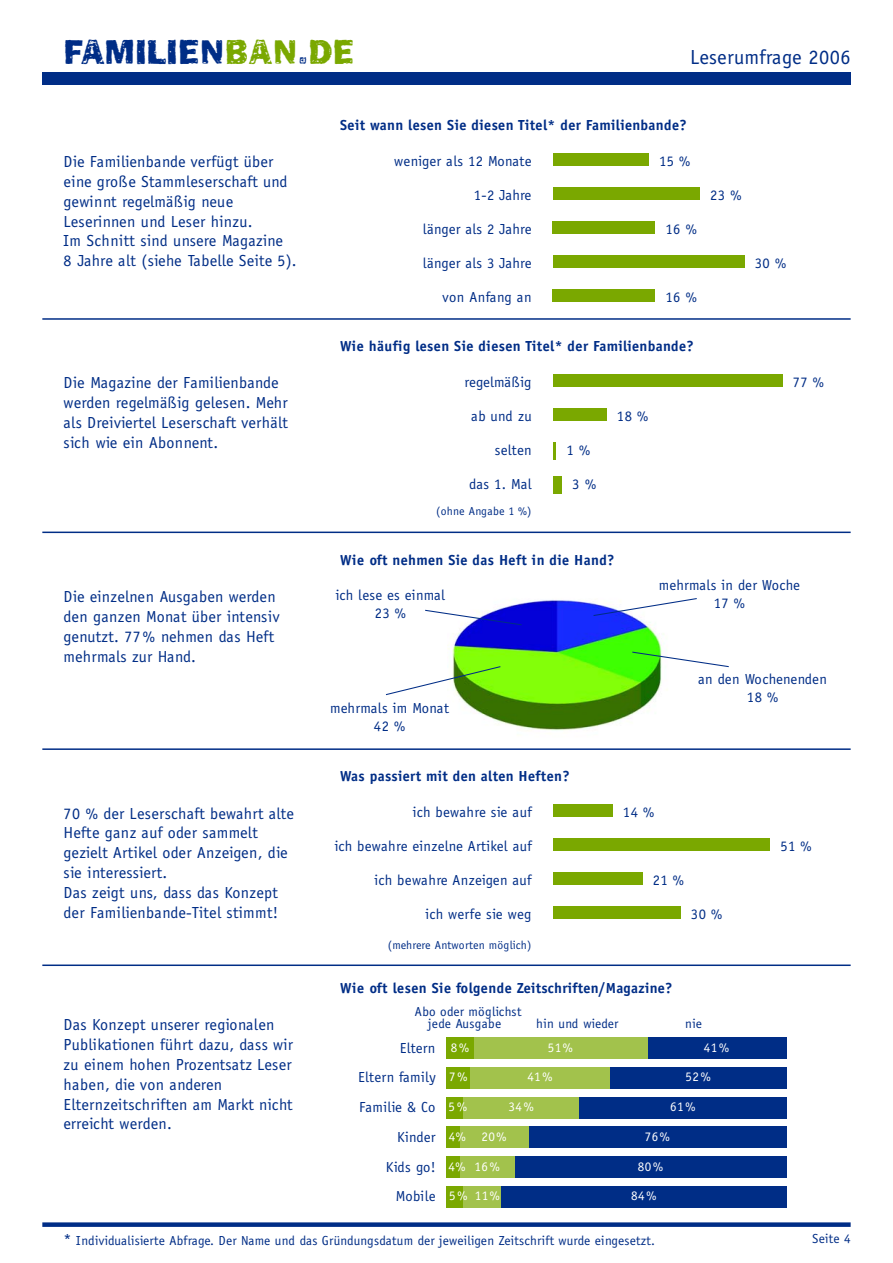
<style>
.page{position:relative;width:893px;height:1263px;background:#fff}
.page>*{position:absolute;margin:0;border:0;box-sizing:border-box;transform-origin:0 0}
.t1{font:36px "Frankie";color:#002d86}
.t2{font:21px "Officina Sans";letter-spacing:.01em;color:#002d86}
.t3{font:16.5px/19.8px "Officina Sans";letter-spacing:.02em;color:#002d86}
.t4{font:15px/29.7px "Officina Sans";letter-spacing:.02em;color:#002d86;text-align:center}
.t5{font:700 15px "Officina Sans";letter-spacing:.025em;color:#002d86}
.t6{font:13.5px/12px "Officina Sans";letter-spacing:.02em;color:#002d86;text-align:center}
.t7{font:13.5px "Officina Sans";letter-spacing:.03em;color:#fff}
.t8{font:12px "Officina Sans";letter-spacing:.02em;color:#002d86}
.s1{color:#7aa800}
.s2{font-size:16.5px}
</style>
<div class="page">
<div style="left:42px;top:72px;width:808px;height:13px;background:#002d86"></div>
<hr style="left:42px;top:318px;width:808px;height:2px;background:#002d86">
<hr style="left:42px;top:532px;width:808px;height:1px;background:#002d86">
<div style="left:553px;top:374px;width:229px;height:13px;background:#7aa800"></div>
<div style="left:553px;top:408px;width:53px;height:13px;background:#7aa800"></div>
<hr style="left:553px;top:442px;width:3px;height:17px;background:#7aa800">
<div style="left:553px;top:476px;width:8px;height:17px;background:#7aa800"></div>
<img style="left:447px;top:600px;width:217px;height:130px">
<hr style="left:42px;top:748px;width:808px;height:2px;background:#002d86">
<hr style="left:42px;top:965px;width:808px;height:1px;background:#002d86">
<div style="left:42px;top:1222px;width:808px;height:5px;background:#002d86"></div>
<svg style="left:631px;top:651px;width:98px;height:17px"></svg>
<svg style="left:425px;top:609px;width:97px;height:17px"></svg>
<svg style="left:592px;top:598px;width:105px;height:19px"></svg>
<svg style="left:385px;top:665px;width:116px;height:31px"></svg>
<div style="left:553px;top:804px;width:59px;height:12px;background:#7aa800"></div>
<div style="left:553px;top:838px;width:216px;height:12px;background:#7aa800"></div>
<div style="left:553px;top:872px;width:89px;height:12px;background:#7aa800"></div>
<div style="left:553px;top:906px;width:127px;height:13px;background:#7aa800"></div>
<div style="left:553px;top:153px;width:95px;height:13px;background:#7aa800"></div>
<div style="left:553px;top:187px;width:146px;height:13px;background:#7aa800"></div>
<div style="left:553px;top:221px;width:102px;height:13px;background:#7aa800"></div>
<div style="left:553px;top:255px;width:191px;height:13px;background:#7aa800"></div>
<div style="left:553px;top:289px;width:102px;height:13px;background:#7aa800"></div>
<div style="left:446px;top:1038px;width:27px;height:21px;background:#7aa800"></div>
<div style="left:646px;top:1038px;width:140px;height:21px;background:#002d86"></div>
<div style="left:473px;top:1038px;width:174px;height:21px;background:#a2c24c"></div>
<div style="left:446px;top:1067px;width:24px;height:22px;background:#7aa800"></div>
<div style="left:610px;top:1067px;width:176px;height:22px;background:#002d86"></div>
<div style="left:470px;top:1067px;width:140px;height:22px;background:#a2c24c"></div>
<div style="left:446px;top:1097px;width:17px;height:21px;background:#7aa800"></div>
<div style="left:579px;top:1097px;width:207px;height:21px;background:#002d86"></div>
<div style="left:463px;top:1097px;width:116px;height:21px;background:#a2c24c"></div>
<div style="left:446px;top:1157px;width:14px;height:21px;background:#7aa800"></div>
<div style="left:514px;top:1157px;width:272px;height:21px;background:#002d86"></div>
<div style="left:460px;top:1157px;width:54px;height:21px;background:#a2c24c"></div>
<div style="left:446px;top:1186px;width:17px;height:22px;background:#7aa800"></div>
<div style="left:501px;top:1186px;width:285px;height:22px;background:#002d86"></div>
<div style="left:463px;top:1186px;width:38px;height:22px;background:#a2c24c"></div>
<div style="left:446px;top:1127px;width:14px;height:21px;background:#7aa800"></div>
<div style="left:528px;top:1127px;width:258px;height:21px;background:#002d86"></div>
<div style="left:460px;top:1127px;width:68px;height:21px;background:#a2c24c"></div>
<h1 class="t1" style="left:64px;top:39px;width:292px">FAMILIEN<span class="s1">BAN</span>.<span class="s1">DE</span></h1>
<p class="t2" style="left:690px;top:49px;width:162px">Leserumfrage 2006</p>
<p class="t3" style="left:64px;top:153px;width:234px">Die Familienbande verfügt über eine große Stammleserschaft und gewinnt regelmäßig neue<br>Leserinnen und Leser hinzu.<br>Im Schnitt sind unsere Magazine<br>8 Jahre alt (siehe Tabelle Seite 5).</p>
<p class="t3" style="left:64px;top:374px;width:226px">Die Magazine der Familienbande werden regelmäßig gelesen. Mehr als Dreiviertel Leserschaft verhält sich wie ein Abonnent.</p>
<p class="t3" style="left:64px;top:588px;width:217px">Die einzelnen Ausgaben werden den ganzen Monat über intensiv genutzt. 77% nehmen das Heft mehrmals zur Hand.</p>
<p class="t3" style="left:64px;top:804px;width:232px">70 % der Leserschaft bewahrt alte<br>Hefte ganz auf oder sammelt gezielt Artikel oder Anzeigen, die sie interessiert.<br>Das zeigt uns, dass das Konzept der Familienbande-Titel stimmt!</p>
<p class="t3" style="left:64px;top:1016px;width:231px">Das Konzept unserer regionalen<br>Publikationen führt dazu, dass wir zu einem hohen Prozentsatz Leser haben, die von anderen<br>Elternzeitschriften am Markt nicht erreicht werden.</p>
<p class="t5" style="left:340px;top:119px;width:348px">Seit wann lesen Sie diesen Titel* der Familienbande?</p>
<p class="t4" style="left:394px;top:147px;width:139px">weniger als 12 Monate</p>
<p class="t4" style="left:474px;top:181px;width:59px">1-2 Jahre</p>
<p class="t4" style="left:423px;top:215px;width:110px">länger als 2 Jahre</p>
<p class="t4" style="left:423px;top:249px;width:110px">länger als 3 Jahre</p>
<p class="t4" style="left:442px;top:284px;width:90px">von Anfang an</p>
<p class="t4" style="left:659px;top:147px;width:33px">15 %</p>
<p class="t4" style="left:665px;top:215px;width:33px">16 %</p>
<p class="t4" style="left:665px;top:284px;width:33px">16 %</p>
<p class="t5" style="left:340px;top:340px;width:355px">Wie häufig lesen Sie diesen Titel* der Familienbande?</p>
<p class="t4" style="left:464px;top:369px;width:68px">regelmäßig</p>
<p class="t4" style="left:471px;top:403px;width:62px">ab und zu</p>
<p class="t4" style="left:495px;top:437px;width:38px">selten</p>
<p class="t4" style="left:469px;top:471px;width:64px">das 1. Mal</p>
<p class="t8" style="left:436px;top:506px;width:97px">(ohne Angabe 1 %)</p>
<p class="t4" style="left:617px;top:403px;width:33px">18 %</p>
<p class="t4" style="left:566px;top:437px;width:25px">1 %</p>
<p class="t4" style="left:572px;top:471px;width:25px">3 %</p>
<p class="t4" style="left:710px;top:181px;width:33px">23 %</p>
<p class="t4" style="left:754px;top:249px;width:33px">30 %</p>
<p class="t4" style="left:792px;top:369px;width:33px">77 %</p>
<p class="t5" style="left:340px;top:554px;width:276px">Wie oft nehmen Sie das Heft in die Hand?</p>
<p class="t4" style="left:335px;top:587px;width:111px;line-height:18px">ich lese es einmal<br>23 %</p>
<p class="t4" style="left:658px;top:578px;width:142px;line-height:18px">mehrmals in der Woche<br>17 %</p>
<p class="t4" style="left:330px;top:700px;width:120px;line-height:18px">mehrmals im Monat<br>42 %</p>
<p class="t4" style="left:698px;top:671px;width:130px;line-height:18px">an den Wochenenden<br>18 %</p>
<p class="t5" style="left:340px;top:770px;width:231px">Was passiert mit den alten Heften?</p>
<p class="t4" style="left:413px;top:798px;width:120px">ich bewahre sie auf</p>
<p class="t4" style="left:335px;top:832px;width:199px">ich bewahre einzelne Artikel auf</p>
<p class="t4" style="left:374px;top:866px;width:158px">ich bewahre Anzeigen auf</p>
<p class="t4" style="left:425px;top:900px;width:108px">ich werfe sie weg</p>
<p class="t8" style="left:388px;top:940px;width:145px">(mehrere Antworten möglich)</p>
<p class="t4" style="left:623px;top:798px;width:33px">14 %</p>
<p class="t4" style="left:652px;top:866px;width:33px">21 %</p>
<p class="t4" style="left:691px;top:900px;width:33px">30 %</p>
<p class="t5" style="left:340px;top:982px;width:334px">Wie oft lesen Sie folgende Zeitschriften/Magazine?</p>
<p class="t4" style="left:780px;top:832px;width:33px">51 %</p>
<p class="t6" style="left:415px;top:1007px;width:108px">Abo oder möglichst jede Ausgabe</p>
<p class="t6" style="left:536px;top:1019px;width:84px">hin und wieder</p>
<p class="t6" style="left:685px;top:1019px;width:18px">nie</p>
<p class="t4" style="left:358px;top:1034px;width:79px;text-align:right">Eltern<br>Eltern family<br>Familie &amp; Co<br>Kinder<br>Kids go!<br>Mobile</p>
<p class="t7" style="left:451px;top:1042px;width:20px">8%</p>
<p class="t7" style="left:547px;top:1042px;width:27px">51%</p>
<p class="t7" style="left:704px;top:1042px;width:27px">41%</p>
<p class="t7" style="left:449px;top:1072px;width:20px">7%</p>
<p class="t7" style="left:527px;top:1072px;width:27px">41%</p>
<p class="t7" style="left:685px;top:1072px;width:27px">52%</p>
<p class="t7" style="left:508px;top:1101px;width:27px">34%</p>
<p class="t7" style="left:670px;top:1101px;width:27px">61%</p>
<p class="t7" style="left:448px;top:1101px;width:20px">5%</p>
<p class="t7" style="left:481px;top:1131px;width:27px">20%</p>
<p class="t7" style="left:644px;top:1131px;width:27px">76%</p>
<p class="t7" style="left:449px;top:1131px;width:18px">4%</p>
<p class="t7" style="left:474px;top:1161px;width:27px">16%</p>
<p class="t7" style="left:638px;top:1161px;width:27px">80%</p>
<p class="t7" style="left:448px;top:1161px;width:18px">4%</p>
<p class="t7" style="left:475px;top:1191px;width:27px">11%</p>
<p class="t7" style="left:631px;top:1191px;width:27px">84%</p>
<p class="t7" style="left:449px;top:1191px;width:20px">5%</p>
<p class="t6" style="left:64px;top:1236px;width:593px"><span class="s2">*</span> Individualisierte Abfrage. Der Name und das Gründungsdatum der jeweiligen Zeitschrift wurde eingesetzt.</p>
<p class="t6" style="left:812px;top:1233px;width:40px">Seite 4</p>
</div>
